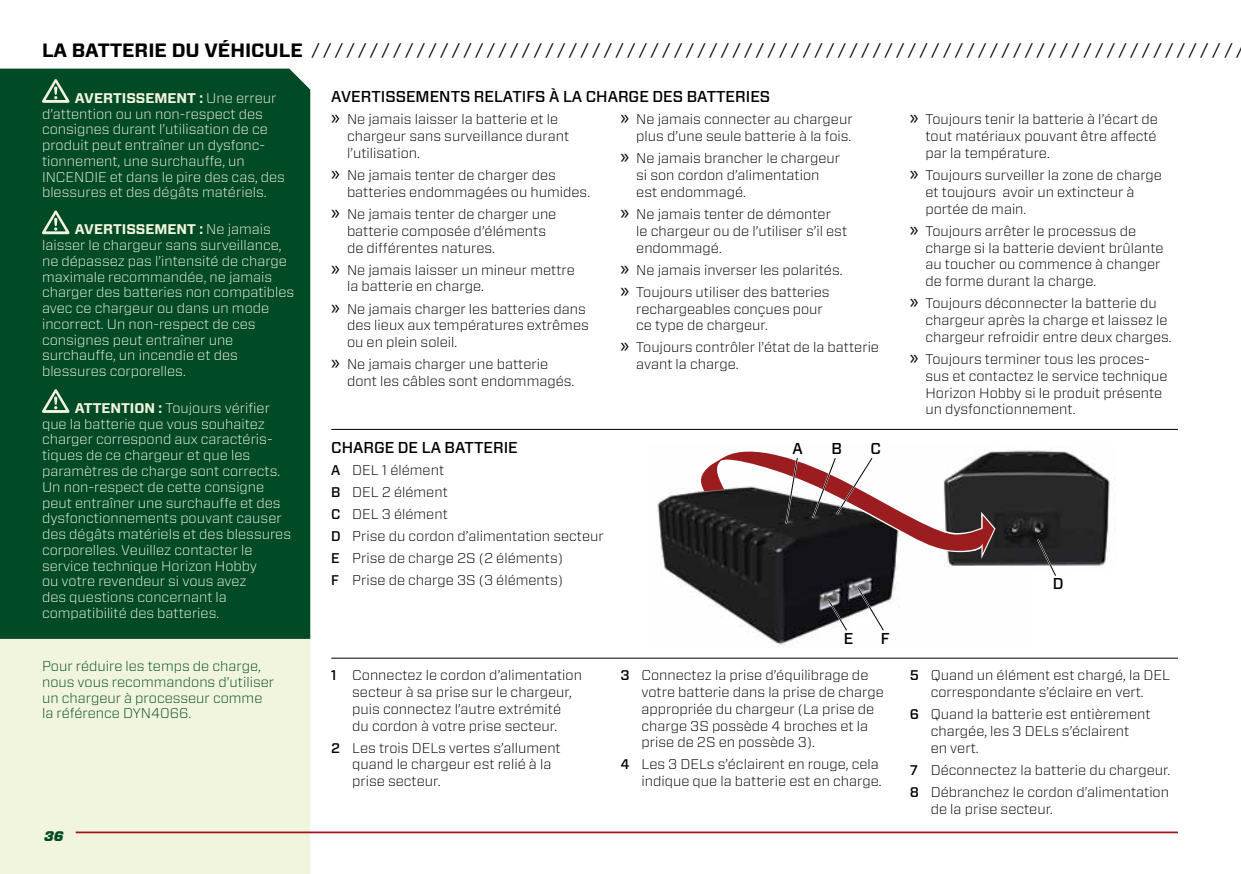
<style>
.page{position:relative;width:1241px;height:874px;background:#fff}
.page>*{position:absolute;margin:0;border:0;box-sizing:border-box;transform-origin:0 0}
.t1{font:700 19.25px "Forza";color:#000}
.t2{font:16.62px "Forza";color:#000}
.t3{font:500 15.75px "Forza";color:#000}
.t4{font:300 14px/16.8px "Forza";color:#000}
.t5{font:300 14px/15.8px "Forza";color:#f2f5de}
.t6{font:300 14px/15.8px "Forza";color:#004a26}
.t7{font:italic 900 14px "Forza";color:#004a26}
.s1{font-weight:700;font-size:19.25px}
.s2{font-weight:700}
.s3{font-family:"Myriad Pro";font-weight:400;font-size:21px}
.s4{font-weight:500}
</style>
<div class="page">
<div style="left:0;top:638px;width:310px;height:235px;background:#f2f5de"></div>
<hr style="left:76px;top:831px;width:1101px;height:1px;background:#9c171a">
<div style="left:0;top:69px;width:310px;height:569px;background:#004a26"></div>
<hr style="left:331px;top:429px;width:846px;height:1px;background:#000">
<svg style="left:42px;top:79px;width:27px;height:24px"></svg>
<svg style="left:42px;top:210px;width:27px;height:24px"></svg>
<svg style="left:42px;top:389px;width:27px;height:23px"></svg>
<hr style="left:331px;top:657px;width:846px;height:1px;background:#000">
<img style="left:657px;top:488px;width:241px;height:159px">
<img style="left:944px;top:450px;width:166px;height:117px">
<svg style="left:1035px;top:537px;width:22px;height:39px"></svg>
<svg style="left:695px;top:450px;width:300px;height:108px"></svg>
<svg style="left:825px;top:597px;width:23px;height:35px"></svg>
<svg style="left:855px;top:585px;width:30px;height:47px"></svg>
<h1 class="t1" style="left:42px;top:38px;width:56px">LA BATTERIE</h1>
<p class="t2" style="left:172px;top:38px;width:1074px"><span class="s1">DU VÉHICULE</span> / / / / / / / / / / / / / / / / / / / / / / / / / / / / / / / / / / / / / / / / / / / / / / / / / / / / / / / / / / / / / / / / / / / / / / / / / / / / / / / /</p>
<p class="t5" style="left:42px;top:90px;width:244px;text-indent:33px"><span class="s2">AVERTISSEMENT :</span> Une erreur d’attention ou un non-respect des consignes durant l’utilisation de ce produit peut entraîner un dysfonc&shy;tionnement, une surchauffe, un INCENDIE et dans le pire des cas, des blessures et des dégâts matériels.</p>
<p class="t5" style="left:42px;top:221px;width:254px;text-indent:33px"><span class="s2">AVERTISSEMENT :</span> Ne jamais laisser le chargeur sans surveillance, ne dépassez pas l’intensité de charge maximale recommandée, ne jamais charger des batteries non compatibles avec ce chargeur ou dans un mode incorrect. Un non-respect de ces consignes peut entraîner une surchauffe, un incendie et des blessures corporelles.</p>
<p class="t5" style="left:42px;top:399px;width:250px;text-indent:33px"><span class="s2">ATTENTION :</span> Toujours vérifier que la batterie que vous souhaitez charger correspond aux caractéris&shy;tiques de ce chargeur et que les paramètres de charge sont corrects.<br>Un non-respect de cette consigne peut entraîner une surchauffe et des dysfonctionnements pouvant causer des dégâts matériels et des blessures corporelles. Veuillez contacter le service technique Horizon Hobby<br>ou votre revendeur si vous avez<br>des questions concernant la compatibilité des batteries.</p>
<p class="t6" style="left:42px;top:657px;width:233px">Pour réduire les temps de charge, nous vous recommandons d’utiliser un chargeur à processeur comme la référence DYN4066.</p>
<p class="t7" style="left:44px;top:826px;width:21px">36</p>
<p class="t3" style="left:331px;top:86px;width:87px">AVERTISSEME</p>
<p class="t3" style="left:439px;top:86px;width:332px">NTS RELATIFS À LA CHARGE DES BATTERIES</p>
<p class="t4" style="left:347px;top:111px;width:224px;text-indent:-16px"><span class="s3">»</span> Ne jamais laisser la batterie et le chargeur sans surveillance durant l’utilisation.</p>
<p class="t4" style="left:347px;top:166px;width:244px;text-indent:-16px"><span class="s3">»</span> Ne jamais tenter de charger des batteries endommagées ou humides.</p>
<p class="t4" style="left:347px;top:205px;width:211px;text-indent:-16px"><span class="s3">»</span> Ne jamais tenter de charger une batterie composée d’éléments de différentes natures.</p>
<p class="t4" style="left:347px;top:261px;width:229px;text-indent:-16px"><span class="s3">»</span> Ne jamais laisser un mineur mettre la batterie en charge.</p>
<p class="t4" style="left:347px;top:300px;width:243px;text-indent:-16px"><span class="s3">»</span> Ne jamais charger les batteries dans des lieux aux températures extrêmes ou en plein soleil.</p>
<p class="t4" style="left:347px;top:355px;width:229px;text-indent:-16px"><span class="s3">»</span> Ne jamais charger une batterie dont les câbles sont endommagés.</p>
<p class="t4" style="left:620px;top:111px;width:234px;text-align:right"><span class="s3">»</span> Ne jamais connecter au chargeur plus d’une seule batterie à la fois.</p>
<p class="t4" style="left:636px;top:149px;width:205px;text-indent:-16px"><span class="s3">»</span> Ne jamais brancher le chargeur si son cordon d’alimentation est endommagé.</p>
<p class="t4" style="left:636px;top:205px;width:212px;text-indent:-16px"><span class="s3">»</span> Ne jamais tenter de démonter<br>le chargeur ou de l’utiliser s’il est endommagé.</p>
<p class="t4" style="left:620px;top:258px;width:223px;line-height:22.1px"><span class="s3">»</span> Ne jamais inverser les polarités. <span class="s3">»</span> Toujours utiliser des batteries</p>
<p class="t4" style="left:636px;top:300px;width:188px">rechargeables conçues pour ce type de chargeur.</p>
<p class="t4" style="left:636px;top:338px;width:244px;text-indent:-16px"><span class="s3">»</span> Toujours contrôler l’état de la batterie avant la charge.</p>
<p class="t3" style="left:331px;top:436px;width:186px">CHARGE DE LA BATTERIE</p>
<p class="t4" style="left:331px;top:458px;width:274px;line-height:22.1px"><span class="s4">A</span> DEL 1 élément<br><span class="s4">B</span> DEL 2 élément<br><span class="s4">C</span> DEL 3 élément<br><span class="s4">D</span> Prise du cordon d’alimentation secteur<br><span class="s4">E</span> Prise de charge 2S (2 éléments)<br><span class="s4">F</span> Prise de charge 3S (3 éléments)</p>
<p class="t3" style="left:792px;top:438px;width:11px">A</p>
<p class="t3" style="left:831px;top:438px;width:12px">B</p>
<p class="t3" style="left:870px;top:438px;width:12px">C</p>
<p class="t4" style="left:352px;top:666px;width:231px;text-indent:-21px"><span class="s4">1</span> Connectez le cordon d’alimentation secteur à sa prise sur le chargeur, puis connectez l’autre extrémité<br>du cordon à votre prise secteur.</p>
<p class="t4" style="left:352px;top:738px;width:210px;text-indent:-21px"><span class="s4">2</span> Les trois DELs vertes s’allument quand le chargeur est relié à la prise secteur.</p>
<p class="t3" style="left:843px;top:628px;width:11px">E</p>
<p class="t3" style="left:880px;top:628px;width:10px">F</p>
<p class="t4" style="left:641px;top:666px;width:244px;text-indent:-21px"><span class="s4">3</span> Connectez la prise d’équilibrage de votre batterie dans la prise de charge appropriée du chargeur (La prise de charge 3S possède 4 broches et la prise de 2S en possède 3).</p>
<p class="t4" style="left:620px;top:755px;width:262px;text-align:right"><span class="s4">4</span> Les 3 DELs s’éclairent en rouge, cela indique que la batterie est en charge.</p>
<p class="t4" style="left:925px;top:111px;width:234px;text-align:justify;text-indent:-16px"><span class="s3">»</span> Toujours tenir la batterie à l’écart de tout matériaux pouvant être affecté par la température.</p>
<p class="t4" style="left:925px;top:166px;width:238px;text-indent:-16px"><span class="s3">»</span> Toujours surveiller la zone de charge et toujours avoir un extincteur à portée de main.</p>
<p class="t4" style="left:925px;top:222px;width:240px;text-indent:-16px"><span class="s3">»</span> Toujours arrêter le processus de charge si la batterie devient brûlante au toucher ou commence à changer de forme durant la charge.</p>
<p class="t4" style="left:925px;top:294px;width:247px;text-indent:-16px"><span class="s3">»</span> Toujours déconnecter la batterie du chargeur après la charge et laissez le chargeur refroidir entre deux charges.</p>
<p class="t4" style="left:925px;top:350px;width:243px;text-indent:-16px"><span class="s3">»</span> Toujours terminer tous les proces&shy;sus et contactez le service technique Horizon Hobby si le produit présente un dysfonctionnement.</p>
<p class="t3" style="left:1052px;top:572px;width:10px">D</p>
<p class="t4" style="left:909px;top:666px;width:262px;text-align:center"><span class="s4">5</span> Quand un élément est chargé, la DEL correspondante s’éclaire en vert.</p>
<p class="t4" style="left:930px;top:705px;width:221px;text-indent:-21px"><span class="s4">6</span> Quand la batterie est entièrement chargée, les 3 DELs s’éclairent<br>en vert.</p>
<p class="t4" style="left:909px;top:758px;width:262px;line-height:22.1px"><span class="s4">7</span> Déconnectez la batterie du chargeur.<br><span class="s4">8</span> Débranchez le cordon d’alimentation</p>
<p class="t4" style="left:930px;top:799px;width:124px">de la prise secteur.</p>
</div>
